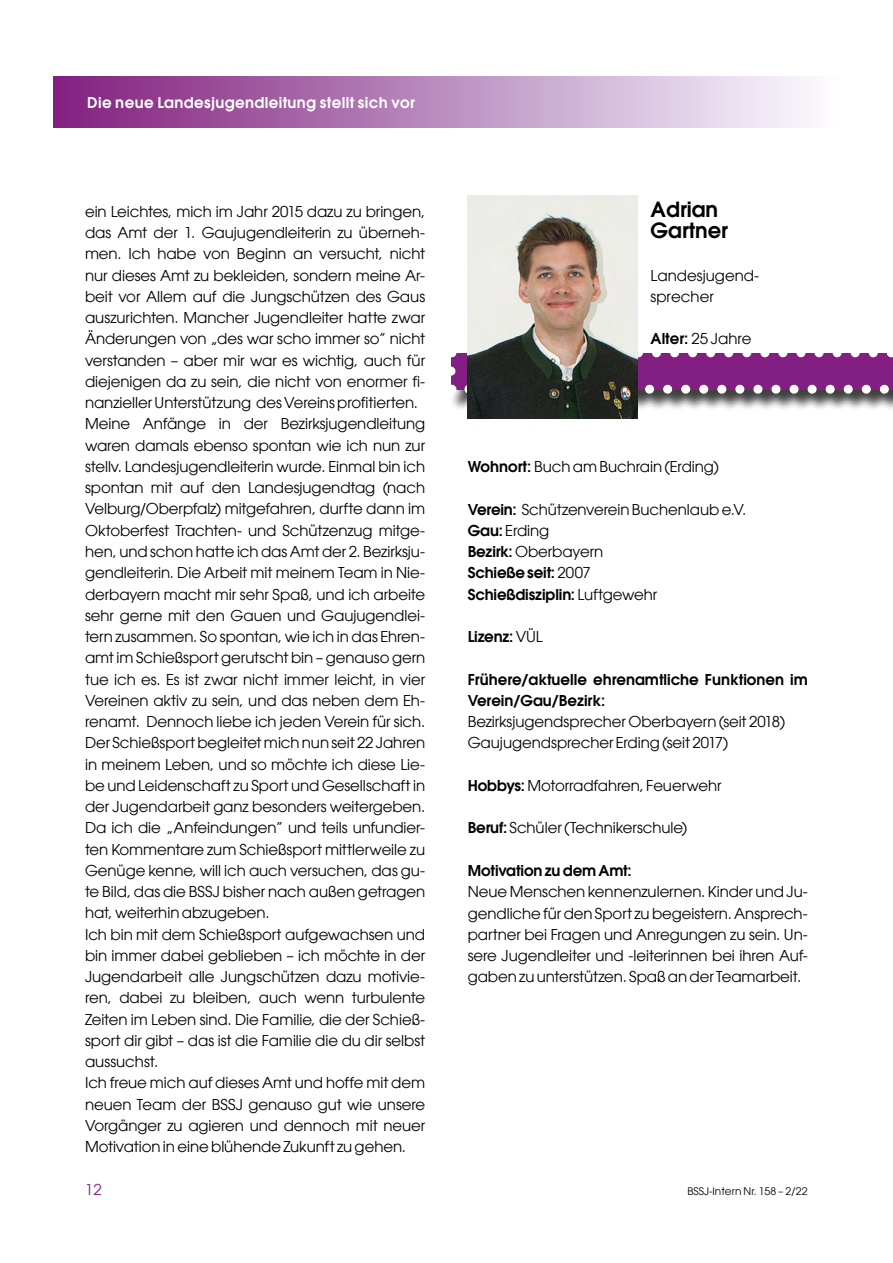
<style>
.page{position:relative;width:893px;height:1263px;background:#fff}
.page>*{position:absolute;margin:0;border:0;box-sizing:border-box;transform-origin:0 0}
.t1{font:600 21px/21.3px "Avant Garde LT";color:#000}
.t2{font:15px/21.3px "Avant Garde LT";letter-spacing:-.005em;color:#000}
.t3{font:600 15px/21.3px "Avant Garde LT";color:#000}
.t4{font:600 15px "Avant Garde LT";letter-spacing:.025em;color:#fff}
.t5{font:15px "Avant Garde LT";color:#831f82}
.t6{font:10.5px "Avant Garde LT";color:#000}
.s1{font-weight:600}
.s2{font-weight:400}
</style>
<div class="page">
<div style="left:53px;top:77px;width:787px;height:51px;background:linear-gradient(to right,#801f7e,#faffff)"></div>
<div style="left:449px;top:351px;width:444px;height:61px;background:#000;opacity:.75"></div>
<div style="left:451px;top:353px;width:442px;height:36px;background:#831f82"></div>
<svg style="left:449px;top:371px;width:6px;height:23px"></svg>
<svg style="left:638px;top:385px;width:255px;height:9px"></svg>
<svg style="left:460px;top:348px;width:433px;height:9px"></svg>
<img style="left:468px;top:196px;width:170px;height:223px">
<p class="t4" style="left:87px;top:92px;width:329px">Die neue Landesjugendleitung stellt sich vor</p>
<p class="t2" style="left:85px;top:201px;width:342px">ein Leichtes, mich im Jahr 2015 dazu zu bringen, das Amt der 1. Gaujugendleiterin zu überneh&shy;men. Ich habe von Beginn an versucht, nicht nur dieses Amt zu bekleiden, sondern meine Ar&shy;beit vor Allem auf die Jungschützen des Gaus auszurichten. Mancher Jugendleiter hatte zwar Änderungen von „des war scho immer so” nicht verstanden – aber mir war es wichtig, auch für diejenigen da zu sein, die nicht von enormer fi&shy;nanzieller Unterstützung des Vereins profitierten.<br>Meine Anfänge in der Bezirksjugendleitung waren damals ebenso spontan wie ich nun zur stellv. Landesjugendleiterin wurde. Einmal bin ich spontan mit auf den Landesjugendtag (nach Velburg/Oberpfalz) mitgefahren, durfte dann im Oktoberfest Trachten- und Schützenzug mitge&shy;hen, und schon hatte ich das Amt der 2. Bezirksju&shy;gendleiterin. Die Arbeit mit meinem Team in Nie&shy;derbayern macht mir sehr Spaß, und ich arbeite sehr gerne mit den Gauen und Gaujugendlei&shy;tern zusammen. So spontan, wie ich in das Ehren&shy;amt im Schießsport gerutscht bin – genauso gern tue ich es. Es ist zwar nicht immer leicht, in vier Vereinen aktiv zu sein, und das neben dem Eh&shy;renamt. Dennoch liebe ich jeden Verein für sich.<br>Der Schießsport begleitet mich nun seit 22 Jahren in meinem Leben, und so möchte ich diese Lie&shy;be und Leidenschaft zu Sport und Gesellschaft in der Jugendarbeit ganz besonders weitergeben.<br>Da ich die „Anfeindungen” und teils unfundier&shy;ten Kommentare zum Schießsport mittlerweile zu Genüge kenne, will ich auch versuchen, das gu&shy;te Bild, das die BSSJ bisher nach außen getragen hat, weiterhin abzugeben.<br>Ich bin mit dem Schießsport aufgewachsen und bin immer dabei geblieben – ich möchte in der Jugendarbeit alle Jungschützen dazu motivie&shy;ren, dabei zu bleiben, auch wenn turbulente Zeiten im Leben sind. Die Familie, die der Schieß&shy;sport dir gibt – das ist die Familie die du dir selbst aussuchst.<br>Ich freue mich auf dieses Amt und hoffe mit dem neuen Team der BSSJ genauso gut wie unsere Vorgänger zu agieren und dennoch mit neuer Motivation in eine blühende Zukunft zu gehen.</p>
<h1 class="t1" style="left:651px;top:198px;width:79px">Adrian<br>Gartner</h1>
<p class="t2" style="left:651px;top:264px;width:110px">Landesjugend&shy;sprecher</p>
<p class="t2" style="left:651px;top:328px;width:103px"><span class="s1">Alter:</span> 25 Jahre</p>
<p class="t2" style="left:468px;top:456px;width:253px"><span class="s1">Wohnort:</span> Buch am Buchrain (Erding)</p>
<p class="t2" style="left:468px;top:498px;width:280px"><span class="s1">Verein:</span> Schützenverein Buchenlaub e.V.<br><span class="s1">Gau:</span> Erding<br><span class="s1">Bezirk:</span> Oberbayern<br><span class="s1">Schieße seit:</span> 2007<br><span class="s1">Schießdisziplin:</span> Luftgewehr</p>
<p class="t3" style="left:468px;top:626px;width:77px">Lizenz: <span class="s2">VÜL</span></p>
<p class="t3" style="left:468px;top:668px;width:342px">Frühere/aktuelle ehrenamtliche Funktionen im<br>Verein/Gau/Bezirk:</p>
<p class="t2" style="left:468px;top:711px;width:319px">Bezirksjugendsprecher Oberbayern (seit 2018)<br>Gaujugendsprecher Erding (seit 2017)</p>
<p class="t2" style="left:468px;top:775px;width:255px"><span class="s1">Hobbys:</span> Motorradfahren, Feuerwehr</p>
<p class="t2" style="left:468px;top:817px;width:221px"><span class="s1">Beruf:</span> Schüler (Technikerschule)</p>
<p class="t3" style="left:468px;top:859px;width:165px">Motivation zu dem Amt:</p>
<p class="t2" style="left:468px;top:881px;width:342px;text-align:justify">Neue Menschen kennenzulernen. Kinder und Ju&shy;gendliche für den Sport zu begeistern. Ansprech&shy;partner bei Fragen und Anregungen zu sein. Un&shy;sere Jugendleiter und -leiterinnen bei ihren Auf&shy;gaben zu unterstützen. Spaß an der Teamarbeit.</p>
<p class="t5" style="left:85px;top:1180px;width:18px">12</p>
<p class="t6" style="left:688px;top:1185px;width:121px">BSSJ-Intern Nr. 158 – 2/22</p>
</div>
